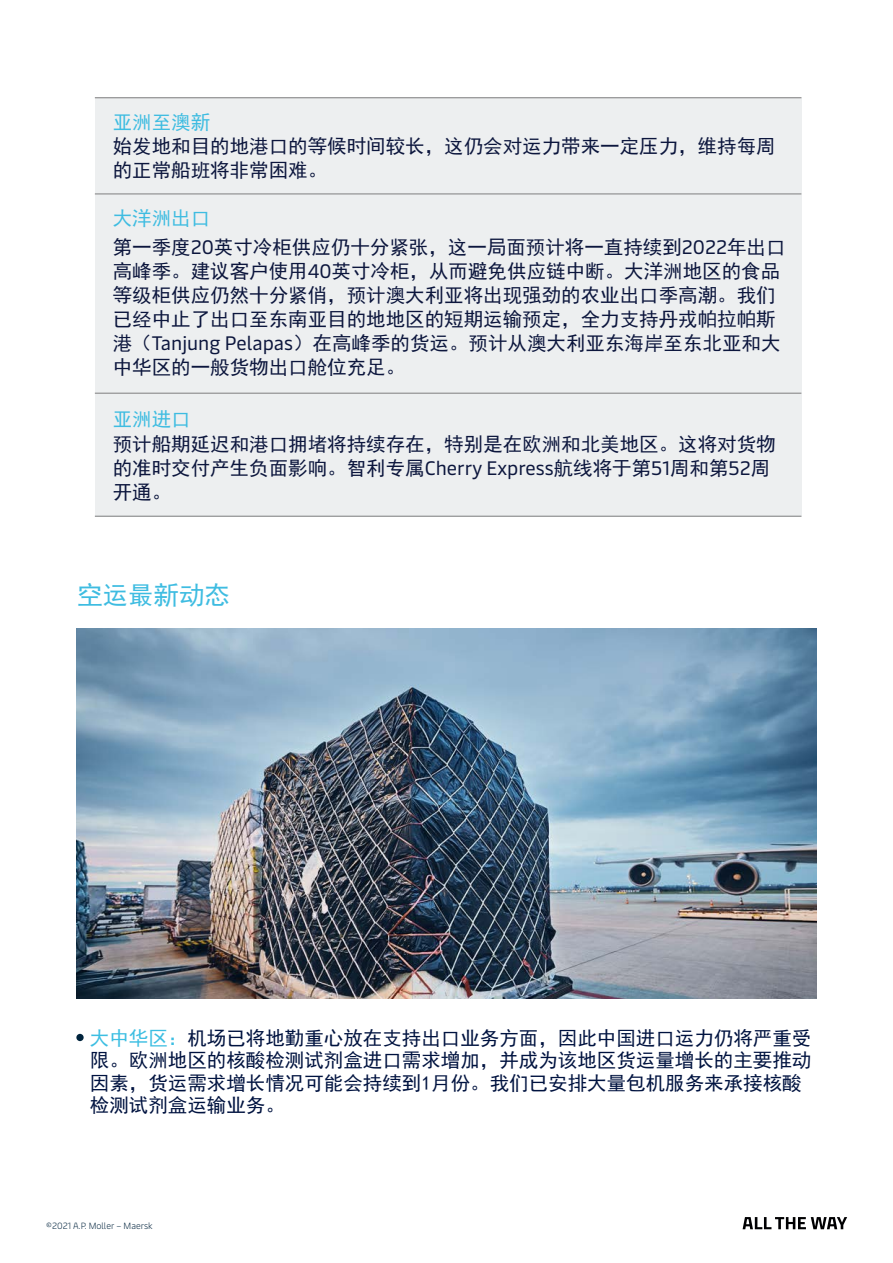
<style>
.page{position:relative;width:893px;height:1263px;background:#fff}
.page>*{position:absolute;margin:0;border:0;box-sizing:border-box;transform-origin:0 0}
.Paragraph_Heading{font:25.5px "Sim Hei";color:#3ebce1}
.Maersk_Body_Copy{font:19.5px/24px "Sim Hei";color:#0c163d}
.Sub_heading_copy{font:19.5px/22.5px "Sim Hei";color:#001340}
.Maersk_Body_Copy-2{font:19.5px "Sim Hei";color:#3ebce1}
.Maersk_Introduction{font:300 9px "Maersk Text";color:#00233d}
.s1{font-family:"Maersk Text"}
.s2{color:#3cbee2}
</style>
<div class="page">
<svg style="left:743px;top:1217px;width:104px;height:12px"></svg>
<div style="left:95px;top:97px;width:706px;height:420px;background:#edeff0"></div>
<hr style="left:95px;top:97px;width:706px;height:1px;background:#888787">
<hr style="left:95px;top:194px;width:706px;height:1px;background:#888787">
<hr style="left:95px;top:393px;width:706px;height:1px;background:#888787">
<hr style="left:95px;top:516px;width:706px;height:1px;background:#888787">
<img style="left:77px;top:629px;width:739px;height:370px">
<div style="left:76px;top:1034px;width:8px;height:7px;background:#00243d;border-radius:50%"></div>
<p class="Maersk_Body_Copy-2" style="left:113px;top:112px;width:99px">亚洲至澳新</p>
<p class="Maersk_Body_Copy" style="left:113px;top:134px;width:664px">始发地和目的地港口的等候时间较长，这仍会对运力带来一定压力，维持每周的正常船班将非常困难。</p>
<p class="Maersk_Body_Copy-2" style="left:113px;top:209px;width:99px">大洋洲出口</p>
<p class="Maersk_Body_Copy" style="left:113px;top:235px;width:674px">第一季度<span class="s1">20</span>英寸冷柜供应仍十分紧张，这一局面预计将一直持续到<span class="s1">2022</span>年出口高峰季。建议客户使用<span class="s1">40</span>英寸冷柜，从而避免供应链中断。大洋洲地区的食品等级柜供应仍然十分紧俏，预计澳大利亚将出现强劲的农业出口季高潮。我们已经中止了出口至东南亚目的地地区的短期运输预定，全力支持丹戎帕拉帕斯港（<span class="s1">Tanjung Pelapas</span>）在高峰季的货运。预计从澳大利亚东海岸至东北亚和大中华区的一般货物出口舱位充足。</p>
<p class="Maersk_Body_Copy-2" style="left:113px;top:409px;width:79px">亚洲进口</p>
<p class="Maersk_Body_Copy" style="left:113px;top:432px;width:664px">预计船期延迟和港口拥堵将持续存在，特别是在欧洲和北美地区。这将对货物的准时交付产生负面影响。智利专属<span class="s1">Cherry Express</span>航线将于第<span class="s1">51</span>周和第<span class="s1">52</span>周开通。</p>
<p class="Paragraph_Heading" style="left:77px;top:582px;width:155px">空运最新动态</p>
<p class="Sub_heading_copy" style="left:90px;top:1026px;width:723px"><span class="s2">大中华区：</span>机场已将地勤重心放在支持出口业务方面，因此中国进口运力仍将严重受限。欧洲地区的核酸检测试剂盒进口需求增加，并成为该地区货运量增长的主要推动因素，货运需求增长情况可能会持续到1月份。我们已安排大量包机服务来承接核酸检测试剂盒运输业务。</p>
<p class="Maersk_Introduction" style="left:46px;top:1218px;width:108px">©2021 A.P. Moller – Maersk</p>
</div>
